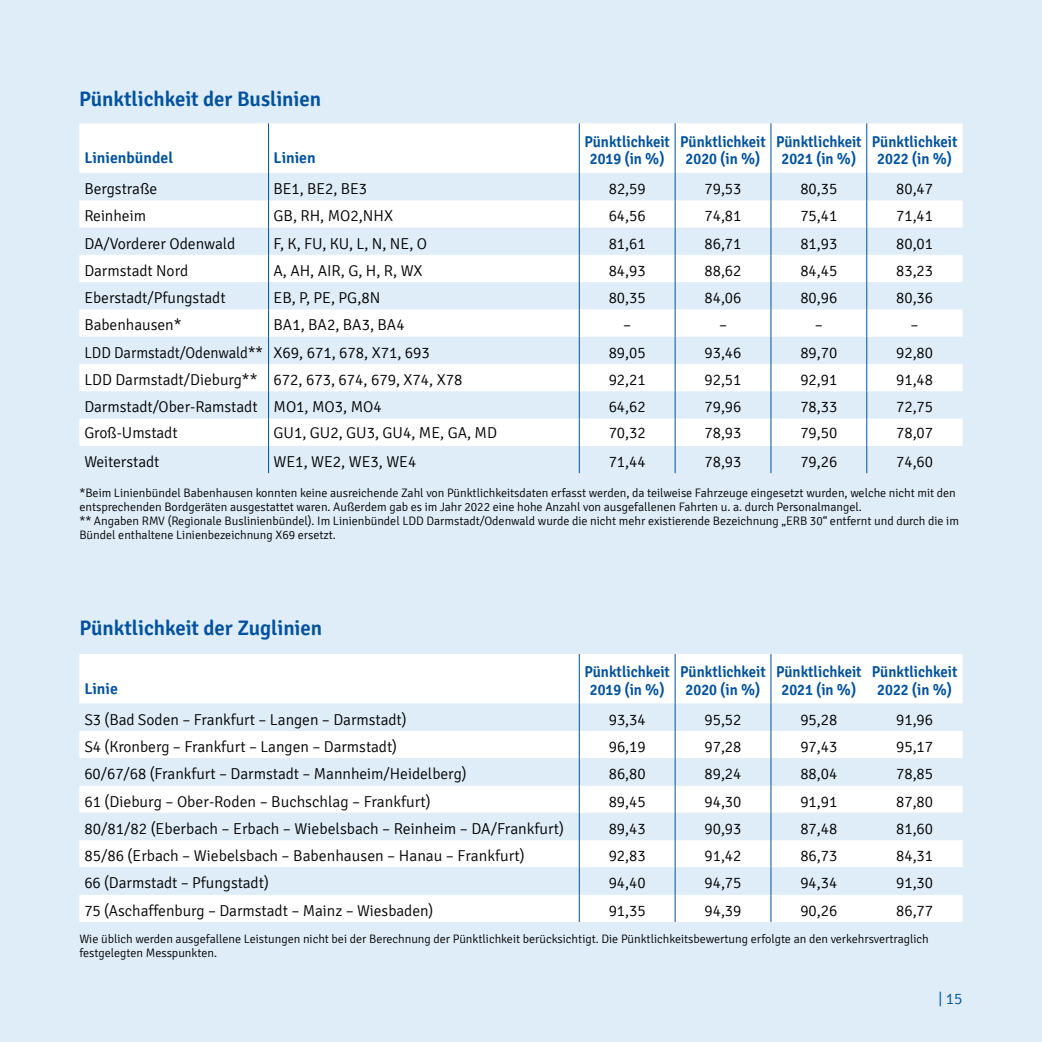
<style>
.page{position:relative;width:1042px;height:1042px;background:#dfedf8}
.page>*{position:absolute;margin:0;border:0;box-sizing:border-box;transform-origin:0 0}
.t1{font:600 21px "Signika";color:#00529f}
.t2{font:300 15.75px "Signika";color:#000}
.t3{font:600 15.75px/17.5px "Signika";color:#00529f;text-align:center;scale:.94 1}
.t4{font:300 15.75px "Signika";color:#000;scale:.95 1}
.t5{font:600 15.75px "Signika";color:#00529f}
.t6{font:300 15.75px "Signika";color:#00529f}
.t7{font:300 12.25px/14px "Signika";color:#000}
</style>
<div class="page">
<div style="left:79px;top:123px;width:883px;height:50px;background:#fff"></div>
<hr style="left:268px;top:123px;width:1px;height:50px;background:#00519e">
<hr style="left:579px;top:123px;width:1px;height:50px;background:#00519e">
<hr style="left:770px;top:123px;width:1px;height:50px;background:#00519e">
<hr style="left:675px;top:123px;width:1px;height:50px;background:#00519e">
<hr style="left:866px;top:123px;width:1px;height:50px;background:#00519e">
<svg style="left:79px;top:173px;width:883px;height:300px"></svg>
<div style="left:79px;top:654px;width:883px;height:268px;background:#fff"></div>
<svg style="left:79px;top:703px;width:883px;height:191px"></svg>
<hr style="left:579px;top:654px;width:1px;height:49px;background:#00519e">
<hr style="left:770px;top:654px;width:1px;height:49px;background:#00519e">
<svg style="left:579px;top:703px;width:1px;height:219px"></svg>
<svg style="left:770px;top:703px;width:1px;height:219px"></svg>
<hr style="left:675px;top:654px;width:1px;height:49px;background:#00519e">
<svg style="left:675px;top:703px;width:1px;height:219px"></svg>
<h1 class="t1" style="left:79px;top:86px;width:244px">Pünktlichkeit der Buslinien</h1>
<p class="t5" style="left:84px;top:148px;width:90px">Linienbündel</p>
<p class="t5" style="left:273px;top:148px;width:44px">Linien</p>
<p class="t3" style="left:584px;top:133px;width:93px">Pünktlichkeit<br>2019 (in %)</p>
<p class="t3" style="left:680px;top:133px;width:93px">Pünktlichkeit<br>2020 (in %)</p>
<p class="t3" style="left:776px;top:133px;width:93px">Pünktlichkeit<br>2021 (in %)</p>
<p class="t3" style="left:872px;top:133px;width:93px">Pünktlichkeit<br>2022 (in %)</p>
<p class="t2" style="left:84px;top:180px;width:75px">Bergstraße</p>
<p class="t2" style="left:273px;top:180px;width:95px">BE1, BE2, BE3</p>
<p class="t2" style="left:609px;top:180px;width:38px">82,59</p>
<p class="t2" style="left:704px;top:180px;width:38px">79,53</p>
<p class="t2" style="left:800px;top:180px;width:38px">80,35</p>
<p class="t2" style="left:896px;top:180px;width:38px">80,47</p>
<p class="t2" style="left:84px;top:207px;width:63px">Reinheim</p>
<p class="t2" style="left:273px;top:207px;width:121px">GB, RH, MO2,NHX</p>
<p class="t2" style="left:609px;top:207px;width:38px">64,56</p>
<p class="t2" style="left:704px;top:207px;width:38px">74,81</p>
<p class="t2" style="left:800px;top:207px;width:38px">75,41</p>
<p class="t2" style="left:896px;top:207px;width:38px">71,41</p>
<p class="t2" style="left:84px;top:235px;width:153px">DA/Vorderer Odenwald</p>
<p class="t2" style="left:273px;top:235px;width:155px">F, K, FU, KU, L, N, NE, O</p>
<p class="t2" style="left:609px;top:235px;width:38px">81,61</p>
<p class="t2" style="left:704px;top:235px;width:38px">86,71</p>
<p class="t2" style="left:800px;top:235px;width:38px">81,93</p>
<p class="t2" style="left:896px;top:235px;width:38px">80,01</p>
<p class="t2" style="left:84px;top:262px;width:105px">Darmstadt Nord</p>
<p class="t2" style="left:273px;top:262px;width:151px">A, AH, AIR, G, H, R, WX</p>
<p class="t2" style="left:609px;top:262px;width:38px">84,93</p>
<p class="t2" style="left:704px;top:262px;width:38px">88,62</p>
<p class="t2" style="left:800px;top:262px;width:38px">84,45</p>
<p class="t2" style="left:896px;top:262px;width:38px">83,23</p>
<p class="t2" style="left:84px;top:289px;width:143px">Eberstadt/Pfungstadt</p>
<p class="t2" style="left:273px;top:289px;width:108px">EB, P, PE, PG,8N</p>
<p class="t2" style="left:609px;top:289px;width:38px">80,35</p>
<p class="t2" style="left:704px;top:289px;width:38px">84,06</p>
<p class="t2" style="left:800px;top:289px;width:38px">80,96</p>
<p class="t2" style="left:896px;top:289px;width:38px">80,36</p>
<p class="t2" style="left:84px;top:316px;width:99px">Babenhausen*</p>
<p class="t2" style="left:273px;top:316px;width:133px">BA1, BA2, BA3, BA4</p>
<p class="t2" style="left:623px;top:316px;width:10px">–</p>
<p class="t2" style="left:719px;top:316px;width:10px">–</p>
<p class="t2" style="left:815px;top:316px;width:10px">–</p>
<p class="t2" style="left:910px;top:316px;width:10px">–</p>
<p class="t4" style="left:84px;top:344px;width:365px">LDD Darmstadt/Odenwald** X69, 671, 678, X71, 693</p>
<p class="t2" style="left:609px;top:344px;width:38px">89,05</p>
<p class="t2" style="left:704px;top:344px;width:38px">93,46</p>
<p class="t2" style="left:800px;top:344px;width:38px">89,70</p>
<p class="t2" style="left:896px;top:344px;width:38px">92,80</p>
<p class="t2" style="left:84px;top:371px;width:380px">LDD Darmstadt/Dieburg** 672, 673, 674, 679, X74, X78</p>
<p class="t2" style="left:609px;top:371px;width:38px">92,21</p>
<p class="t2" style="left:704px;top:371px;width:38px">92,51</p>
<p class="t2" style="left:800px;top:371px;width:38px">92,91</p>
<p class="t2" style="left:896px;top:371px;width:38px">91,48</p>
<p class="t2" style="left:84px;top:398px;width:299px">Darmstadt/Ober-Ramstadt MO1, MO3, MO4</p>
<p class="t2" style="left:609px;top:398px;width:38px">64,62</p>
<p class="t2" style="left:704px;top:398px;width:38px">79,96</p>
<p class="t2" style="left:800px;top:398px;width:38px">78,33</p>
<p class="t2" style="left:896px;top:398px;width:38px">72,75</p>
<p class="t2" style="left:84px;top:424px;width:95px">Groß-Umstadt</p>
<p class="t2" style="left:273px;top:424px;width:225px">GU1, GU2, GU3, GU4, ME, GA, MD</p>
<p class="t2" style="left:609px;top:424px;width:38px">70,32</p>
<p class="t2" style="left:704px;top:424px;width:38px">78,93</p>
<p class="t2" style="left:800px;top:424px;width:38px">79,50</p>
<p class="t2" style="left:896px;top:424px;width:38px">78,07</p>
<p class="t2" style="left:84px;top:453px;width:77px">Weiterstadt</p>
<p class="t2" style="left:273px;top:453px;width:144px">WE1, WE2, WE3, WE4</p>
<p class="t2" style="left:609px;top:453px;width:38px">71,44</p>
<p class="t2" style="left:704px;top:453px;width:38px">78,93</p>
<p class="t2" style="left:800px;top:453px;width:38px">79,26</p>
<p class="t2" style="left:896px;top:453px;width:38px">74,60</p>
<p class="t7" style="left:79px;top:486px;width:881px">*Beim Linienbündel Babenhausen konnten keine ausreichende Zahl von Pünktlichkeitsdaten erfasst werden, da teilweise Fahrzeuge eingesetzt wurden, welche nicht mit den entsprechenden Bordgeräten ausgestattet waren. Außerdem gab es im Jahr 2022 eine hohe Anzahl von ausgefallenen Fahrten u. a. durch Personalmangel.<br>** Angaben RMV (Regionale Buslinienbündel). Im Linienbündel LDD Darmstadt/Odenwald wurde die nicht mehr existierende Bezeichnung „ERB 30“ entfernt und durch die im Bündel enthaltene Linienbezeichnung X69 ersetzt.</p>
<h1 class="t1" style="left:79px;top:616px;width:244px">Pünktlichkeit der Zuglinien</h1>
<p class="t5" style="left:84px;top:679px;width:35px">Linie</p>
<p class="t3" style="left:584px;top:664px;width:93px">Pünktlichkeit<br>2019 (in %)</p>
<p class="t3" style="left:680px;top:664px;width:93px">Pünktlichkeit<br>2020 (in %)</p>
<p class="t3" style="left:776px;top:664px;width:93px">Pünktlichkeit<br>2021 (in %)</p>
<p class="t3" style="left:872px;top:664px;width:93px">Pünktlichkeit<br>2022 (in %)</p>
<p class="t2" style="left:84px;top:711px;width:324px">S3 (Bad Soden – Frankfurt – Langen – Darmstadt)</p>
<p class="t2" style="left:609px;top:711px;width:38px">93,34</p>
<p class="t2" style="left:704px;top:711px;width:38px">95,52</p>
<p class="t2" style="left:800px;top:711px;width:38px">95,28</p>
<p class="t2" style="left:896px;top:711px;width:38px">91,96</p>
<p class="t2" style="left:84px;top:738px;width:314px">S4 (Kronberg – Frankfurt – Langen – Darmstadt)</p>
<p class="t2" style="left:609px;top:738px;width:38px">96,19</p>
<p class="t2" style="left:704px;top:738px;width:38px">97,28</p>
<p class="t2" style="left:800px;top:738px;width:38px">97,43</p>
<p class="t2" style="left:896px;top:738px;width:38px">95,17</p>
<p class="t2" style="left:84px;top:765px;width:384px">60/67/68 (Frankfurt – Darmstadt – Mannheim/Heidelberg)</p>
<p class="t2" style="left:609px;top:765px;width:38px">86,80</p>
<p class="t2" style="left:704px;top:765px;width:38px">89,24</p>
<p class="t2" style="left:800px;top:765px;width:38px">88,04</p>
<p class="t2" style="left:896px;top:765px;width:38px">78,85</p>
<p class="t2" style="left:84px;top:792px;width:348px">61 (Dieburg – Ober-Roden – Buchschlag – Frankfurt)</p>
<p class="t2" style="left:609px;top:792px;width:38px">89,45</p>
<p class="t2" style="left:704px;top:792px;width:38px">94,30</p>
<p class="t2" style="left:800px;top:792px;width:38px">91,91</p>
<p class="t2" style="left:896px;top:792px;width:38px">87,80</p>
<p class="t2" style="left:84px;top:820px;width:481px">80/81/82 (Eberbach – Erbach – Wiebelsbach – Reinheim – DA/Frankfurt)</p>
<p class="t2" style="left:609px;top:820px;width:38px">89,43</p>
<p class="t2" style="left:704px;top:820px;width:38px">90,93</p>
<p class="t2" style="left:800px;top:820px;width:38px">87,48</p>
<p class="t2" style="left:896px;top:820px;width:38px">81,60</p>
<p class="t2" style="left:84px;top:847px;width:442px">85/86 (Erbach – Wiebelsbach – Babenhausen – Hanau – Frankfurt)</p>
<p class="t2" style="left:609px;top:847px;width:38px">92,83</p>
<p class="t2" style="left:704px;top:847px;width:38px">91,42</p>
<p class="t2" style="left:800px;top:847px;width:38px">86,73</p>
<p class="t2" style="left:896px;top:847px;width:38px">84,31</p>
<p class="t2" style="left:84px;top:874px;width:186px">66 (Darmstadt – Pfungstadt)</p>
<p class="t2" style="left:609px;top:874px;width:38px">94,40</p>
<p class="t2" style="left:704px;top:874px;width:38px">94,75</p>
<p class="t2" style="left:800px;top:874px;width:38px">94,34</p>
<p class="t2" style="left:896px;top:874px;width:38px">91,30</p>
<p class="t2" style="left:84px;top:902px;width:351px">75 (Aschaffenburg – Darmstadt – Mainz – Wiesbaden)</p>
<p class="t2" style="left:609px;top:902px;width:38px">91,35</p>
<p class="t2" style="left:704px;top:902px;width:38px">94,39</p>
<p class="t2" style="left:800px;top:902px;width:38px">90,26</p>
<p class="t2" style="left:896px;top:902px;width:38px">86,77</p>
<p class="t7" style="left:79px;top:932px;width:851px">Wie üblich werden ausgefallene Leistungen nicht bei der Berechnung der Pünktlichkeit berücksichtigt. Die Pünktlichkeitsbewertung erfolgte an den verkehrsvertraglich festgelegten Messpunkten.</p>
<p class="t6" style="left:938px;top:990px;width:26px">| 15</p>
</div>
